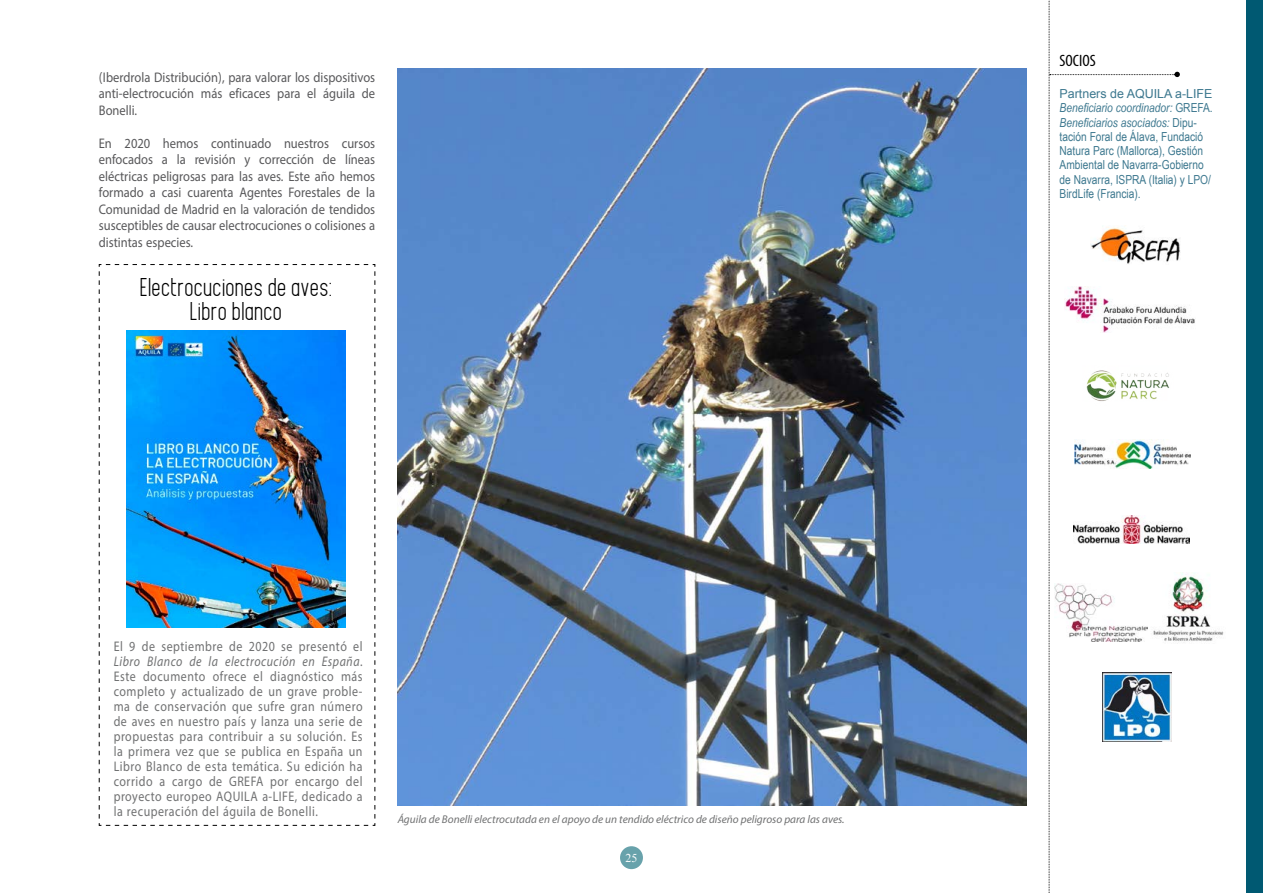
<style>
.page{position:relative;width:1263px;height:893px;background:#fff}
.page>*{position:absolute;margin:0;border:0;box-sizing:border-box;transform-origin:0 0}
.t1{font:24px/24px "Megan June";color:#000;text-align:center}
.t2{font:19.5px/15px "Myriad Arabic";letter-spacing:.03em;color:#707172;text-align:justify;scale:.86 1}
.t3{font:19.5px/16.5px "Myriad Arabic";color:#58585a;text-align:justify;scale:.9 1}
.t4{font:condensed 16.5px "Myriad Pro";color:#000}
.t5{font:12.45px/14.2px "Arial Narrow";color:#3d788f}
.t6{font:12.45px "Arial";color:#3d788f}
.t7{font:12px "Times New Roman";color:#fff}
.t8{font:italic 11.25px "Myriad Pro";color:#707172}
.s1{font-style:italic}
</style>
<div class="page">
<div style="left:620px;top:846px;width:23px;height:23px;background:#68a2ab;border-radius:50%"></div>
<svg style="left:1049px;top:0;width:131px;height:893px"></svg>
<svg style="left:98px;top:264px;width:278px;height:562px"></svg>
<img style="left:126px;top:331px;width:220px;height:296px">
<img style="left:398px;top:69px;width:628px;height:736px">
<img style="left:1055px;top:583px;width:92px;height:58px">
<img style="left:1074px;top:440px;width:116px;height:28px">
<img style="left:1073px;top:516px;width:116px;height:27px">
<img style="left:1150px;top:572px;width:74px;height:71px">
<img style="left:1102px;top:672px;width:70px;height:70px">
<img style="left:1065px;top:287px;width:130px;height:45px">
<img style="left:1090px;top:225px;width:91px;height:39px">
<div style="left:1247px;top:0;width:16px;height:893px;background:#005972"></div>
<img style="left:1082px;top:365px;width:92px;height:41px">
<p class="t3" style="left:99px;top:69px;width:309px">(Iberdrola Distribución), para valorar los dispositivos anti-electrocución más eficaces para el águila de Bonelli.</p>
<p class="t3" style="left:99px;top:135px;width:309px">En 2020 hemos continuado nuestros cursos enfocados a la revisión y corrección de líneas eléctricas peligrosas para las aves. Este año hemos formado a casi cuarenta Agentes Forestales de la Comunidad de Madrid en la valoración de tendidos susceptibles de causar electrocuciones o colisiones a distintas especies.</p>
<p class="t1" style="left:141px;top:276px;width:194px">Electrocuciones de aves:<br>Libro blanco</p>
<p class="t2" style="left:114px;top:639px;width:291px">El 9 de septiembre de 2020 se presentó el <span class="s1">Libro Blanco de la electrocución en España</span>.<br>Este documento ofrece el diagnóstico más completo y actualizado de un grave proble&shy;ma de conservación que sufre gran número de aves en nuestro país y lanza una serie de propuestas para contribuir a su solución. Es la primera vez que se publica en España un Libro Blanco de esta temática. Su edición ha corrido a cargo de GREFA por encargo del proyecto europeo AQUILA a-LIFE, dedicado a la recuperación del águila de Bonelli.</p>
<p class="t8" style="left:398px;top:813px;width:448px">Águila de Bonelli electrocutada en el apoyo de un tendido eléctrico de diseño peligroso para las aves.</p>
<p class="t7" style="left:625px;top:850px;width:13px">25</p>
<p class="t4" style="left:1059px;top:50px;width:38px">SOCIOS</p>
<p class="t6" style="left:1059px;top:85px;width:154px">Partners de AQUILA a-LIFE</p>
<p class="t5" style="left:1059px;top:100px;width:155px"><span class="s1">Beneficiario coordinador:</span> GREFA.<br><span class="s1">Beneficiarios asociados:</span> Dipu&shy;tación Foral de Álava, Fundació<br>Natura Parc (Mallorca), Gestión<br>Ambiental de Navarra-Gobierno de Navarra, ISPRA (Italia) y LPO/<br>BirdLife (Francia).</p>
</div>
